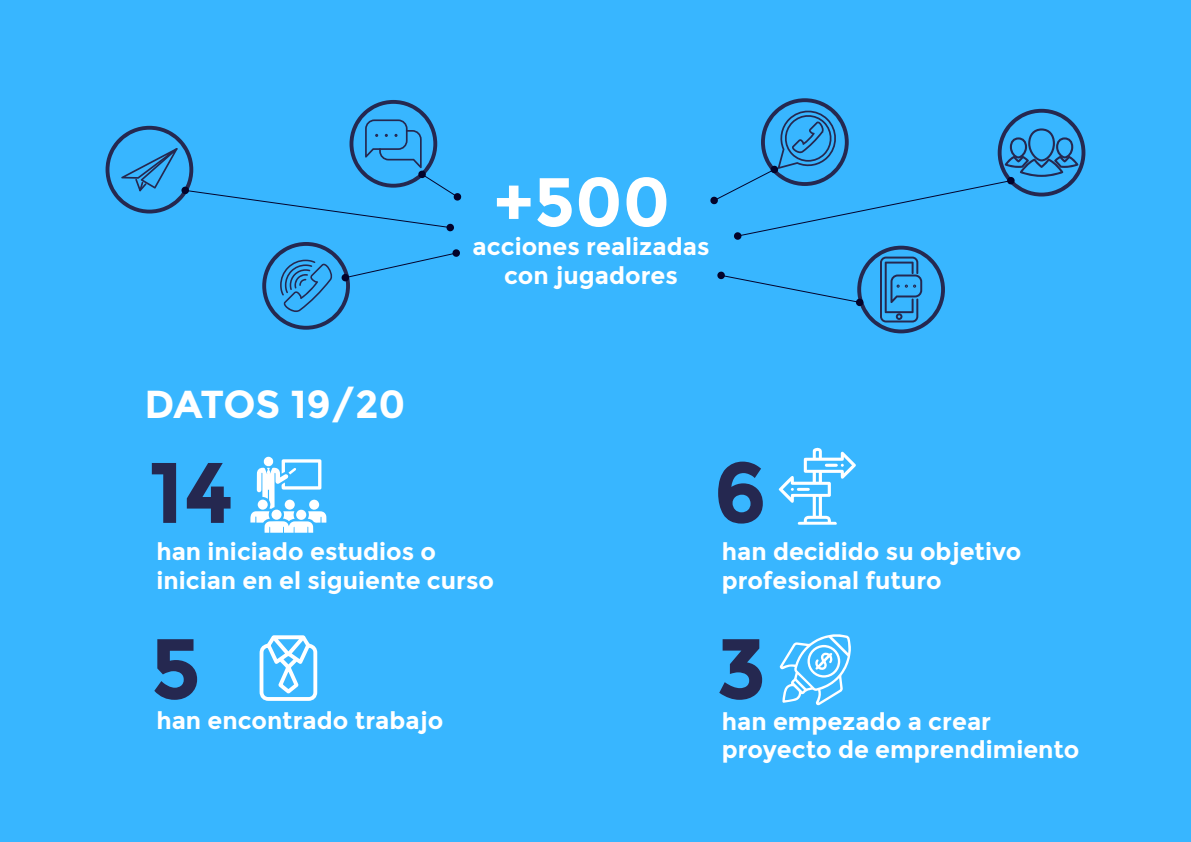
<style>
.page{position:relative;width:1191px;height:842px;background:#38b6ff}
.page>*{position:absolute;margin:0;border:0;box-sizing:border-box;transform-origin:0 0}
.t1{font:700 69px "Montserrat";color:#fff}
.t2{font:700 39px "Montserrat";letter-spacing:-.015em;color:#fff}
.t3{font:700 24px/28.8px "Montserrat";color:#fff}
</style>
<div class="page">
<svg style="left:152px;top:463px;width:24px;height:60px"></svg>
<svg style="left:187px;top:463px;width:43px;height:60px"></svg>
<svg style="left:718px;top:462px;width:45px;height:62px"></svg>
<svg style="left:154px;top:639px;width:43px;height:61px"></svg>
<svg style="left:719px;top:639px;width:43px;height:61px"></svg>
<svg style="left:250px;top:457px;width:76px;height:76px"></svg>
<svg style="left:259px;top:635px;width:58px;height:66px"></svg>
<svg style="left:779px;top:448px;width:77px;height:77px"></svg>
<svg style="left:780px;top:634px;width:71px;height:71px"></svg>
<svg style="left:106px;top:100px;width:356px;height:128px"></svg>
<div style="left:181px;top:186px;width:8px;height:8px;background:#03032b;border-radius:3px"></div>
<div style="left:446px;top:224px;width:8px;height:8px;background:#03032b;border-radius:3px"></div>
<svg style="left:262px;top:242px;width:198px;height:88px"></svg>
<svg style="left:710px;top:98px;width:375px;height:142px"></svg>
<svg style="left:717px;top:246px;width:228px;height:87px"></svg>
<h2 class="t2" style="left:144px;top:381px;width:263px">DATOS 19/20</h2>
<h1 class="t1" style="left:493px;top:161px;width:178px">+500</h1>
<p class="t3" style="left:472px;top:232px;width:238px;text-align:center">acciones realizadas con jugadores</p>
<p class="t3" style="left:156px;top:537px;width:339px">han iniciado estudios o inician en el siguiente curso</p>
<p class="t3" style="left:722px;top:537px;width:301px">han decidido su objetivo profesional futuro</p>
<p class="t3" style="left:156px;top:706px;width:288px">han encontrado trabajo</p>
<p class="t3" style="left:722px;top:707px;width:359px">han empezado a crear proyecto de emprendimiento</p>
</div>
